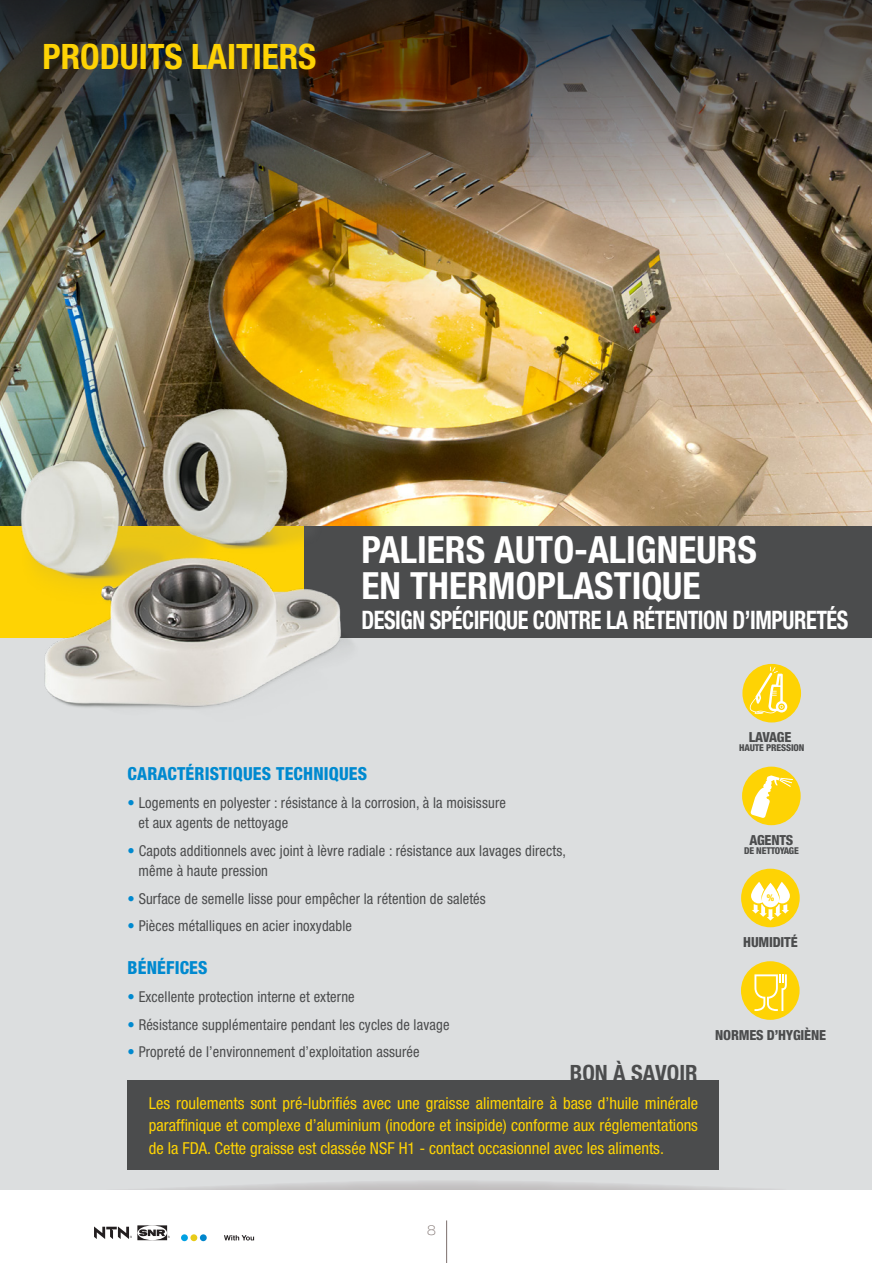
<style>
.page{position:relative;width:872px;height:1263px;background:#dcdddf}
.page>*{position:absolute;margin:0;border:0;box-sizing:border-box;transform-origin:0 0}
.t1{font:700 condensed 37.5px/36px "Helvetica Neue";color:#fff}
.t2{font:700 condensed 35.1px "Helvetica Neue";color:#fed304}
.t3{font:700 condensed 25.5px "Helvetica Neue";letter-spacing:-.02em;color:#fff;scale:.87 1}
.t4{font:700 condensed 22.5px "Helvetica Neue";color:#4b4c4d}
.t5{font:800 condensed 18px "Helvetica Neue";letter-spacing:.01em;color:#0089cf}
.t6{font:condensed 16.5px/22.5px "Helvetica Neue";color:#fed304;text-align:justify}
.t7{font:condensed 15px "Helvetica Neue";letter-spacing:.01em;color:#4b4c4d}
.t8{font:800 condensed 13.95px "Helvetica Neue";letter-spacing:-.015em;color:#4b4c4d}
.t9{font:100 expanded 13.5px "Helvetica Neue";color:#7c6f6c}
.t10{font:800 condensed 9.45px "Helvetica Neue";letter-spacing:-.015em;color:#4b4c4d}
.t11{font:800 condensed 9.45px "Helvetica Neue";color:#fed304}
.s1{color:#0089cf}
</style>
<div class="page">
<img style="left:0;top:292px;width:872px;height:234px">
<img style="left:0;top:213px;width:872px;height:79px">
<img style="left:0;top:0;width:872px;height:213px">
<hr style="left:0;top:1190px;width:872px;height:1px;background:#a79c99">
<div style="left:0;top:1191px;width:872px;height:72px;background:#fff"></div>
<hr style="left:446px;top:1220px;width:1px;height:43px;background:#7c6f6c">
<svg style="left:94px;top:1181px;width:693px;height:59px"></svg>
<div style="left:181px;top:1234px;width:7px;height:7px;background:#00a1e3;border-radius:50%"></div>
<div style="left:200px;top:1234px;width:7px;height:7px;background:#0086cc;border-radius:50%"></div>
<div style="left:190px;top:1234px;width:7px;height:7px;background:#e8cb19;border-radius:50%"></div>
<div style="left:305px;top:526px;width:567px;height:111px;background:#4b4c4d"></div>
<div style="left:128px;top:1080px;width:591px;height:89px;background:#4b4c4d"></div>
<div style="left:742px;top:664px;width:59px;height:58px;background:#fed304;border-radius:50%"></div>
<svg style="left:749px;top:667px;width:38px;height:47px"></svg>
<div style="left:742px;top:767px;width:58px;height:58px;background:#fed304;border-radius:50%"></div>
<svg style="left:750px;top:775px;width:43px;height:43px"></svg>
<div style="left:741px;top:869px;width:58px;height:58px;background:#fed304;border-radius:50%"></div>
<svg style="left:751px;top:882px;width:39px;height:39px"></svg>
<div style="left:741px;top:961px;width:58px;height:59px;background:#fed304;border-radius:50%"></div>
<svg style="left:754px;top:974px;width:33px;height:37px"></svg>
<img style="left:0;top:372px;width:453px;height:337px">
<p class="t2" style="left:43px;top:35px;width:275px">PRODUITS LAITIERS</p>
<p class="t1" style="left:361px;top:531px;width:397px">PALIERS AUTO-ALIGNEURS<br>EN THERMOPLASTIQUE</p>
<p class="t3" style="left:361px;top:604px;width:561px">DESIGN SPÉCIFIQUE CONTRE LA RÉTENTION D’IMPURETÉS</p>
<p class="t8" style="left:749px;top:729px;width:44px">LAVAGE</p>
<p class="t10" style="left:739px;top:742px;width:67px">HAUTE PRESSION</p>
<p class="t5" style="left:128px;top:762px;width:241px">CARACTÉRISTIQUES TECHNIQUES</p>
<p class="t7" style="left:128px;top:793px;width:380px"><span class="s1">•</span> Logements en polyester : résistance à la corrosion, à la moisissure</p>
<p class="t7" style="left:138px;top:814px;width:151px">et aux agents de nettoyage</p>
<p class="t7" style="left:128px;top:841px;width:440px"><span class="s1">•</span> Capots additionnels avec joint à lèvre radiale : résistance aux lavages directs,</p>
<p class="t7" style="left:138px;top:862px;width:131px">même à haute pression</p>
<p class="t7" style="left:128px;top:889px;width:360px"><span class="s1">•</span> Surface de semelle lisse pour empêcher la rétention de saletés</p>
<p class="t7" style="left:128px;top:917px;width:226px"><span class="s1">•</span> Pièces métalliques en acier inoxydable</p>
<p class="t5" style="left:128px;top:956px;width:81px">BÉNÉFICES</p>
<p class="t7" style="left:128px;top:988px;width:228px"><span class="s1">•</span> Excellente protection interne et externe</p>
<p class="t7" style="left:128px;top:1016px;width:323px"><span class="s1">•</span> Résistance supplémentaire pendant les cycles de lavage</p>
<p class="t7" style="left:128px;top:1043px;width:293px"><span class="s1">•</span> Propreté de l’environnement d’exploitation assurée</p>
<p class="t4" style="left:570px;top:1059px;width:129px">BON À SAVOIR</p>
<p class="t6" style="left:149px;top:1091px;width:550px">Les roulements sont pré-lubrifiés avec une graisse alimentaire à base d’huile minérale paraffinique et complexe d’aluminium (inodore et insipide) conforme aux réglementations de la FDA. Cette graisse est classée NSF H1 - contact occasionnel avec les aliments.</p>
<p class="t8" style="left:749px;top:831px;width:45px">AGENTS</p>
<p class="t10" style="left:744px;top:844px;width:56px">DE NETTOYAGE</p>
<p class="t11" style="left:766px;top:892px;width:9px">%</p>
<p class="t8" style="left:743px;top:933px;width:56px">HUMIDITÉ</p>
<p class="t8" style="left:715px;top:1026px;width:112px">NORMES D’HYGIÈNE</p>
<p class="t9" style="left:427px;top:1222px;width:10px">8</p>
</div>
